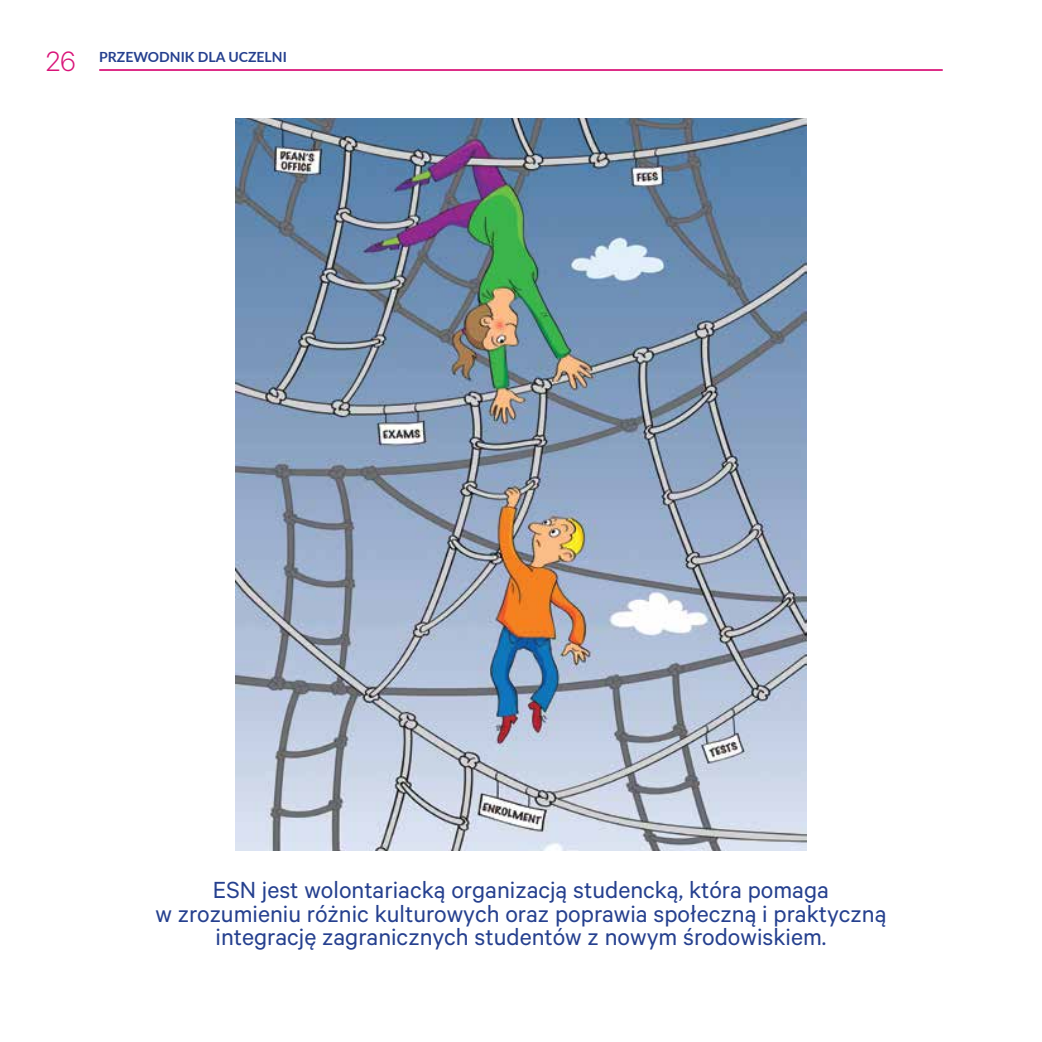
<style>
.page{position:relative;width:1042px;height:1042px;background:#fff}
.page>*{position:absolute;margin:0;border:0;box-sizing:border-box;transform-origin:0 0}
.t1{font:300 31.5px "Calibre";color:#d91378}
.t2{font:26.25px/23.6px "Calibre";color:#25408f;text-align:center}
.t3{font:700 14px "Lato";color:#25408f}
</style>
<div class="page">
<hr style="left:99px;top:69px;width:844px;height:2px;background:#d91378">
<img style="left:236px;top:118px;width:570px;height:733px">
<p class="t1" style="left:46px;top:43px;width:31px">26</p>
<p class="t3" style="left:99px;top:46px;width:189px">PRZEWODNIK DLA UCZELNI</p>
<p class="t2" style="left:155px;top:877px;width:732px">ESN jest wolontariacką organizacją studencką, która pomaga<br>w zrozumieniu różnic kulturowych oraz poprawia społeczną i praktyczną integrację zagranicznych studentów z nowym środowiskiem.</p>
</div>
